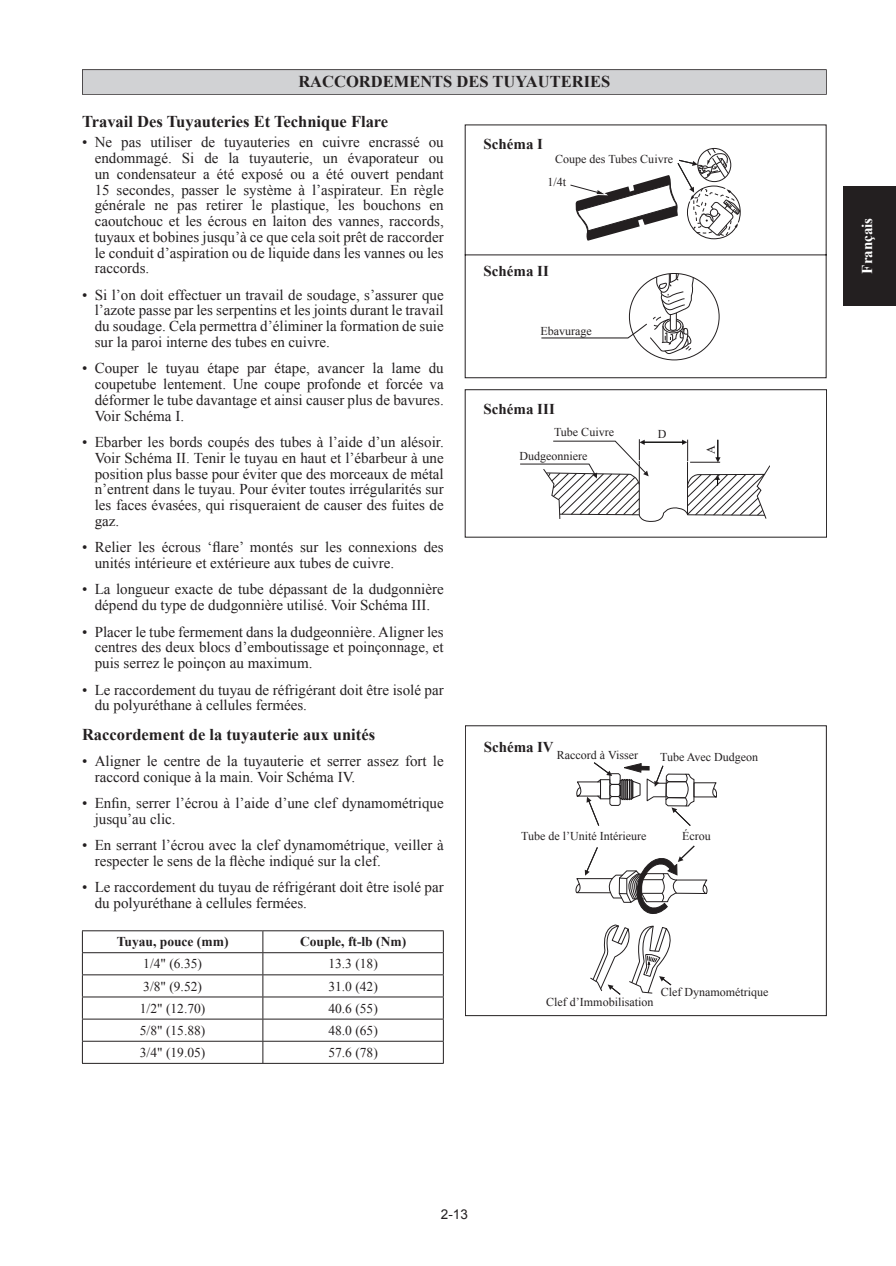
<style>
.page{position:relative;width:896px;height:1266px;background:#fff}
.page>*{position:absolute;margin:0;border:0;box-sizing:border-box;transform-origin:0 0}
.t1{font:700 16.5px "Times New Roman";color:#231f20}
.t2{font:15px/15.8px "Times New Roman";color:#231f20}
.t3{font:700 15px "Times New Roman";color:#231f20}
.t4{font:700 15px "Times New Roman";color:#fff}
.t5{font:13.5px "Times New Roman";color:#231f20}
.t6{font:700 13.5px "Times New Roman";color:#231f20}
.t7{font:13.5px "Arial";color:#231f20}
.t8{font:12px/22.5px "Times New Roman";color:#231f20}
</style>
<div class="page">
<div style="left:843px;top:186px;width:52px;height:119px;background:#231f20"></div>
<div style="left:82px;top:69px;width:744px;height:26px;background:#5c595a"></div>
<div style="left:83px;top:70px;width:742px;height:24px;background:#d1d2d4"></div>
<hr style="left:82px;top:930px;width:181px;height:1px;background:#231f20">
<hr style="left:263px;top:930px;width:180px;height:1px;background:#231f20">
<svg style="left:82px;top:931px;width:1px;height:131px"></svg>
<svg style="left:443px;top:931px;width:1px;height:131px"></svg>
<hr style="left:82px;top:1062px;width:361px;height:1px;background:#231f20">
<hr style="left:82px;top:952px;width:361px;height:1px;background:#231f20">
<hr style="left:82px;top:974px;width:361px;height:1px;background:#231f20">
<hr style="left:82px;top:996px;width:361px;height:1px;background:#231f20">
<hr style="left:82px;top:1018px;width:361px;height:1px;background:#231f20">
<hr style="left:82px;top:1040px;width:361px;height:1px;background:#231f20">
<svg style="left:262px;top:931px;width:1px;height:131px"></svg>
<svg style="left:520px;top:378px;width:249px;height:143px"></svg>
<svg style="left:464px;top:124px;width:362px;height:254px"></svg>
<svg style="left:590px;top:924px;width:82px;height:70px"></svg>
<svg style="left:576px;top:762px;width:140px;height:64px"></svg>
<svg style="left:575px;top:845px;width:132px;height:69px"></svg>
<p class="t1" style="left:298px;top:72px;width:313px">RACCORDEMENTS DES TUYAUTERIES</p>
<p class="t1" style="left:82px;top:112px;width:308px">Travail Des Tuyauteries Et Technique Flare</p>
<p class="t2" style="left:95px;top:134px;width:350px;text-align:justify;text-indent:-13px">• Ne pas utiliser de tuyauteries en cuivre encrassé ou endommagé. Si de la tuyauterie, un évaporateur ou un condensateur a été exposé ou a été ouvert pendant 15 secondes, passer le système à l’aspirateur. En règle générale ne pas retirer le plastique, les bouchons en caoutchouc et les écrous en laiton des vannes, raccords, tuyaux et bobines jusqu’à ce que cela soit prêt de raccorder le conduit d’aspiration ou de liquide dans les vannes ou les raccords.</p>
<p class="t2" style="left:95px;top:287px;width:350px;text-align:justify;text-indent:-13px">• Si l’on doit effectuer un travail de soudage, s’assurer que l’azote passe par les serpentins et les joints durant le travail du soudage. Cela permettra d’éliminer la formation de suie sur la paroi interne des tubes en cuivre.</p>
<p class="t2" style="left:95px;top:360px;width:350px;text-align:justify;text-indent:-13px">• Couper le tuyau étape par étape, avancer la lame du coupetube lentement. Une coupe profonde et forcée va déformer le tube davantage et ainsi causer plus de bavures.<br>Voir Schéma I.</p>
<p class="t2" style="left:95px;top:434px;width:350px;text-align:justify;text-indent:-13px">• Ebarber les bords coupés des tubes à l’aide d’un alésoir.<br>Voir Schéma II. Tenir le tuyau en haut et l’ébarbeur à une position plus basse pour éviter que des morceaux de métal n’entrent dans le tuyau. Pour éviter toutes irrégularités sur les faces évasées, qui risqueraient de causer des fuites de gaz.</p>
<p class="t2" style="left:95px;top:539px;width:350px;text-indent:-13px">• Relier les écrous ‘flare’ montés sur les connexions des unités intérieure et extérieure aux tubes de cuivre.</p>
<p class="t2" style="left:82px;top:581px;width:363px;text-align:center">• La longueur exacte de tube dépassant de la dudgonnière dépend du type de dudgonnière utilisé. Voir Schéma III.</p>
<p class="t2" style="left:95px;top:623px;width:350px;text-align:justify;text-indent:-13px">• Placer le tube fermement dans la dudgeonnière. Aligner les centres des deux blocs d’emboutissage et poinçonnage, et puis serrez le poinçon au maximum.</p>
<p class="t2" style="left:95px;top:681px;width:350px;text-indent:-13px">• Le raccordement du tuyau de réfrigérant doit être isolé par du polyuréthane à cellules fermées.</p>
<p class="t1" style="left:82px;top:724px;width:294px">Raccordement de la tuyauterie aux unités</p>
<p class="t2" style="left:95px;top:752px;width:350px;text-indent:-13px">• Aligner le centre de la tuyauterie et serrer assez fort le raccord conique à la main. Voir Schéma IV.</p>
<p class="t2" style="left:95px;top:795px;width:350px;text-indent:-13px">• Enfin, serrer l’écrou à l’aide d’une clef dynamométrique jusqu’au clic.</p>
<p class="t2" style="left:95px;top:837px;width:350px;text-indent:-13px">• En serrant l’écrou avec la clef dynamométrique, veiller à respecter le sens de la flèche indiqué sur la clef.</p>
<p class="t2" style="left:95px;top:879px;width:350px;text-indent:-13px">• Le raccordement du tuyau de réfrigérant doit être isolé par du polyuréthane à cellules fermées.</p>
<p class="t6" style="left:117px;top:934px;width:113px">Tuyau, pouce (mm)</p>
<p class="t6" style="left:300px;top:934px;width:108px">Couple, ft-lb (Nm)</p>
<p class="t5" style="left:143px;top:956px;width:60px">1/4" (6.35)</p>
<p class="t5" style="left:328px;top:956px;width:51px">13.3 (18)</p>
<p class="t5" style="left:143px;top:978px;width:60px">3/8" (9.52)</p>
<p class="t5" style="left:328px;top:978px;width:51px">31.0 (42)</p>
<p class="t5" style="left:140px;top:1000px;width:67px">1/2" (12.70)</p>
<p class="t5" style="left:328px;top:1000px;width:51px">40.6 (55)</p>
<p class="t5" style="left:140px;top:1022px;width:67px">5/8" (15.88)</p>
<p class="t5" style="left:328px;top:1022px;width:51px">48.0 (65)</p>
<p class="t5" style="left:140px;top:1044px;width:67px">3/4" (19.05)</p>
<p class="t5" style="left:328px;top:1044px;width:51px">57.6 (78)</p>
<p class="t3" style="left:483px;top:136px;width:61px">Schéma I</p>
<p class="t8" style="left:547px;top:148px;width:127px;text-indent:8px">Coupe des Tubes Cuivre<br>1/4t</p>
<p class="t3" style="left:483px;top:262px;width:67px">Schéma II</p>
<p class="t8" style="left:540px;top:319px;width:53px">Ebavurage</p>
<p class="t3" style="left:483px;top:400px;width:73px">Schéma III</p>
<p class="t8" style="left:554px;top:420px;width:61px">Tube Cuivre</p>
<p class="t8" style="left:657px;top:422px;width:10px">D</p>
<p class="t8" style="left:699px;top:453px;width:10px;rotate:-90deg">A</p>
<p class="t8" style="left:519px;top:444px;width:69px">Dudgeonniere</p>
<p class="t3" style="left:483px;top:738px;width:71px">Schéma IV</p>
<p class="t8" style="left:556px;top:743px;width:83px">Raccord à Visser</p>
<p class="t8" style="left:660px;top:746px;width:99px">Tube Avec Dudgeon</p>
<p class="t8" style="left:521px;top:824px;width:127px">Tube de l’Unité Intérieure</p>
<p class="t8" style="left:681px;top:824px;width:30px">Écrou</p>
<p class="t8" style="left:660px;top:980px;width:109px">Clef Dynamométrique</p>
<p class="t8" style="left:546px;top:990px;width:109px">Clef d’Immobilisation</p>
<p class="t7" style="left:440px;top:1206px;width:29px">2-13</p>
<p class="t4" style="left:858px;top:273px;width:57px;rotate:-90deg">Français</p>
</div>
